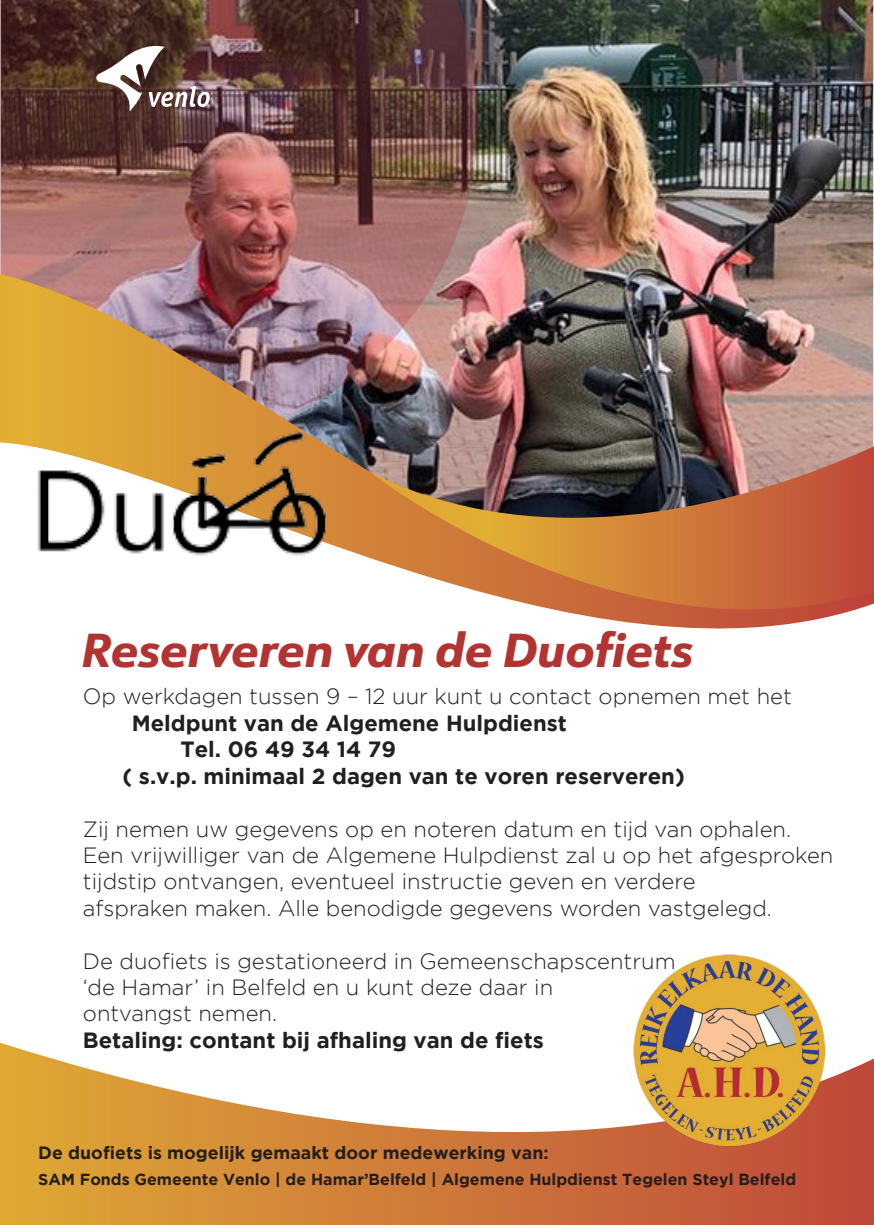
<style>
.page{position:relative;width:874px;height:1225px;background:#fff}
.page>*{position:absolute;margin:0;border:0;box-sizing:border-box;transform-origin:0 0}
.t1{font:italic 800 46.6px "URW Form";color:#b23432}
.t2{font:300 22px/26.4px "Gotham";color:#231f20}
.t3{font:700 22px "Gotham";color:#231f20}
.t4{font:700 17.8px "Gotham";color:#231f20}
.t5{font:700 16px "Gotham";color:#231f20}
</style>
<div class="page">
<img style="left:478px;top:0;width:394px;height:274px">
<img style="left:0;top:0;width:478px;height:274px">
<svg style="left:0;top:1042px;width:873px;height:183px"></svg>
<img style="left:0;top:274px;width:873px;height:172px">
<svg style="left:388px;top:446px;width:485px;height:183px;background:#b27655"></svg>
<img style="left:563px;top:954px;width:310px;height:262px">
<img style="left:0;top:399px;width:388px;height:165px">
<svg style="left:96px;top:41px;width:114px;height:71px"></svg>
<h1 class="t1" style="left:82px;top:617px;width:612px">Reserveren van de Duofiets</h1>
<p class="t2" style="left:83px;top:683px;width:710px">Op werkdagen tussen 9 – 12 uur kunt u contact opnemen met het</p>
<p class="t3" style="left:132px;top:710px;width:436px">Meldpunt van de Algemene Hulpdienst</p>
<p class="t3" style="left:180px;top:737px;width:217px">Tel. 06 49 34 14 79</p>
<p class="t3" style="left:122px;top:763px;width:563px">( s.v.p. minimaal 2 dagen van te voren reserveren)</p>
<p class="t2" style="left:83px;top:815px;width:751px">Zij nemen uw gegevens op en noteren datum en tijd van ophalen.<br>Een vrijwilliger van de Algemene Hulpdienst zal u op het afgesproken tijdstip ontvangen, eventueel instructie geven en verdere<br>afspraken maken. Alle benodigde gegevens worden vastgelegd.</p>
<p class="t2" style="left:83px;top:947px;width:594px">De duofiets is gestationeerd in Gemeenschapscentrum ‘de Hamar’ in Belfeld en u kunt deze daar in<br>ontvangst nemen.</p>
<p class="t3" style="left:83px;top:1027px;width:462px">Betaling: contant bij afhaling van de fiets</p>
<p class="t4" style="left:38px;top:1142px;width:511px">De duofiets is mogelijk gemaakt door medewerking van:</p>
<p class="t5" style="left:38px;top:1170px;width:759px">SAM Fonds Gemeente Venlo | de Hamar’Belfeld | Algemene Hulpdienst Tegelen Steyl Belfeld</p>
</div>
